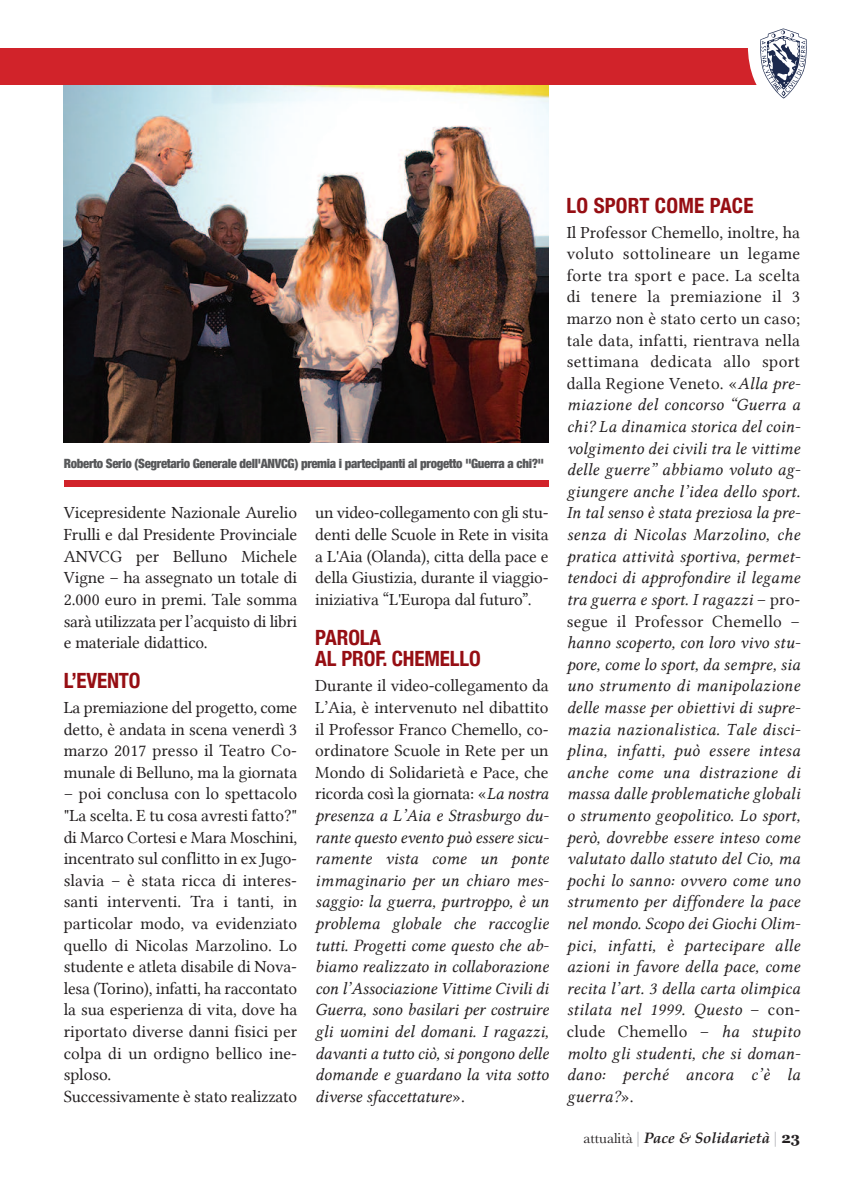
<style>
.page{position:relative;width:864px;height:1191px;background:#fff}
.page>*{position:absolute;margin:0;border:0;box-sizing:border-box;transform-origin:0 0}
.t1{font:700 condensed 21px/21.6px "Helvetica Neue";letter-spacing:-.005em;color:#960e13}
.t2{font:17.25px/21.6px "Lin Libertine I";letter-spacing:.01em;color:#231f20;text-align:justify}
.t3{font:17.25px/21.6px "Lin Libertine";letter-spacing:-.005em;color:#231f20;text-align:justify}
.t4{font:17.25px "Lin Libertine";letter-spacing:.02em;color:#231f20}
.t5{font:italic 700 15px "Palatino Linotype";color:#231f20}
.t6{font:900 condensed 12.75px "Helvetica Neue";letter-spacing:-.025em;color:#57585a}
.s1{font-family:"Lin Libertine I"}
.s2{font-family:"Lin Libertine"}
.s3{font-family:"Baskerville";font-weight:400;font-style:normal}
.s4{font-family:"Helvetica";font-weight:300;font-style:normal;color:#bcbdc0}
.s5{font-family:"Georgia";font-style:normal}
</style>
<div class="page">
<img style="left:64px;top:85px;width:484px;height:357px">
<div style="left:0;top:49px;width:771px;height:36px;background:#d1232a"></div>
<svg style="left:747px;top:29px;width:59px;height:70px"></svg>
<div style="left:64px;top:480px;width:484px;height:6px;background:#d1232a"></div>
<p class="t6" style="left:64px;top:456px;width:481px">Roberto Serio (Segretario Generale dell'ANVCG) premia i partecipanti al progetto "Guerra a chi?"</p>
<p class="t3" style="left:64px;top:502px;width:235px">Vicepresidente Nazionale Aurelio Frulli e dal Presidente Provinciale ANVCG per Belluno Michele Vigne – ha assegnato un totale di 2.000 euro in premi. Tale somma sarà utilizzata per l’acquisto di libri e materiale didattico.</p>
<p class="t1" style="left:64px;top:669px;width:78px">L’EVENTO</p>
<p class="t3" style="left:64px;top:696px;width:235px">La premiazione del progetto, come detto, è andata in scena venerdì 3 marzo 2017 presso il Teatro Co&shy;munale di Belluno, ma la giornata</p>
<p class="t3" style="left:64px;top:783px;width:235px;text-align:left">– poi conclusa con lo spettacolo "La scelta. E tu cosa avresti fatto?" di Marco Cortesi e Mara Moschini, incentrato sul conflitto in ex Jugo&shy;slavia – è stata ricca di interes&shy;santi interventi. Tra i tanti, in particolar modo, va evidenziato quello di Nicolas Marzolino. Lo studente e atleta disabile di Nova&shy;lesa (Torino), infatti, ha raccontato la sua esperienza di vita, dove ha riportato diverse danni fisici per colpa di un ordigno bellico ine&shy;sploso.<br>Successivamente è stato realizzato</p>
<p class="t3" style="left:315px;top:502px;width:235px">un video-collegamento con gli stu&shy;denti delle Scuole in Rete in visita a L'Aia (Olanda), citta della pace e della Giustizia, durante il viaggio&shy;iniziativa “L'Europa dal futuro”.</p>
<p class="t1" style="left:315px;top:626px;width:167px">PAROLA<br>AL PROF. CHEMELLO</p>
<p class="t3" style="left:315px;top:675px;width:235px">Durante il video-collegamento da L’Aia, è intervenuto nel dibattito il Professor Franco Chemello, co&shy;ordinatore Scuole in Rete per un Mondo di Solidarietà e Pace, che ricorda così la giornata: «<span class="s1">La nostra</span></p>
<p class="t2" style="left:315px;top:804px;width:235px">presenza a L’Aia e Strasburgo du&shy;rante questo evento può essere sicu&shy;ramente vista come un ponte immaginario per un chiaro mes&shy;saggio: la guerra, purtroppo, è un problema globale che raccoglie tutti. Progetti come questo che ab&shy;biamo realizzato in collaborazione con l’Associazione Vittime Civili di Guerra, sono basilari per costruire gli uomini del domani. I ragazzi, davanti a tutto ciò, si pongono delle domande e guardano la vita sotto diverse sfaccettature<span class="s2">».</span></p>
<p class="t1" style="left:566px;top:194px;width:188px">LO SPORT COME PACE</p>
<p class="t3" style="left:566px;top:221px;width:235px">Il Professor Chemello, inoltre, ha voluto sottolineare un legame forte tra sport e pace. La scelta di tenere la premiazione il 3 marzo non è stato certo un caso; tale data, infatti, rientrava nella settimana dedicata allo sport dalla Regione Veneto. «<span class="s1">Alla pre-</span></p>
<p class="t2" style="left:566px;top:394px;width:235px">miazione del concorso “Guerra a chi? La dinamica storica del coin&shy;volgimento dei civili tra le vittime delle guerre” abbiamo voluto ag&shy;giungere anche l’idea dello sport.<br>In tal senso è stata preziosa la pre&shy;senza di Nicolas Marzolino, che pratica attività sportiva, permet&shy;tendoci di approfondire il legame tra guerra e sport. I ragazzi <span class="s2">– pro-</span></p>
<p class="t4" style="left:566px;top:611px;width:235px">segue il Professor Chemello –</p>
<p class="t2" style="left:566px;top:631px;width:235px">hanno scoperto, con loro vivo stu&shy;pore, come lo sport, da sempre, sia uno strumento di manipolazione delle masse per obiettivi di supre&shy;mazia nazionalistica. Tale disci&shy;plina, infatti, può essere intesa anche come una distrazione di massa dalle problematiche globali o strumento geopolitico. Lo sport, però, dovrebbe essere inteso come valutato dallo statuto del Cio, ma pochi lo sanno: ovvero come uno strumento per diffondere la pace nel mondo. Scopo dei Giochi Olim&shy;pici, infatti, è partecipare alle azioni in favore della pace, come recita l’art. 3 della carta olimpica stilata nel 1999. Questo <span class="s2">– con-</span></p>
<p class="t4" style="left:566px;top:1021px;width:235px">clude Chemello – <span class="s1">ha stupito</span></p>
<p class="t2" style="left:566px;top:1042px;width:235px">molto gli studenti, che si doman&shy;dano: perché ancora c’è la guerra?<span class="s2">».</span></p>
<p class="t5" style="left:583px;top:1127px;width:218px"><span class="s3">attualità</span> <span class="s4">|</span> Pace &amp; Solidarietà <span class="s4">|</span> <span class="s5">23</span></p>
</div>
